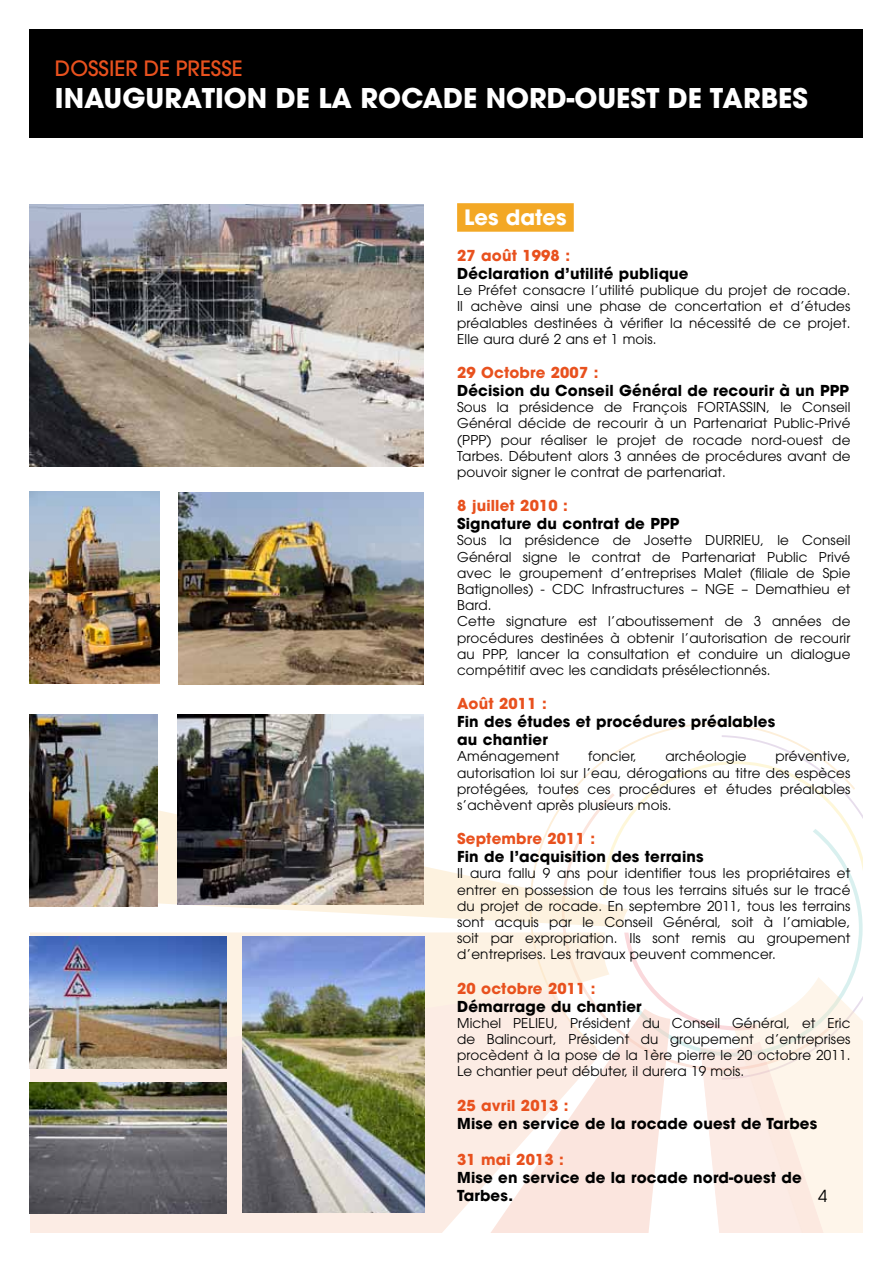
<style>
.page{position:relative;width:893px;height:1263px;background:#fff}
.page>*{position:absolute;margin:0;border:0;box-sizing:border-box;transform-origin:0 0}
.t1{font:700 27px "Avant Garde";color:#fff}
.t2{font:500 21px "Avant Garde";color:#e8511e}
.t3{font:700 21px "Avant Garde";color:#fff}
.t4{font:16.5px "Avant Garde";color:#000}
.t5{font:700 15px/18px "Avant Garde";letter-spacing:.01em;color:#000}
.t6{font:700 15px "Avant Garde";letter-spacing:.01em;color:#e8511e}
.t7{font:13.5px/16.2px "Avant Garde";letter-spacing:.01em;color:#000;text-align:justify}
</style>
<div class="page">
<svg style="left:531px;top:723px;width:324px;height:209px"></svg>
<svg style="left:562px;top:793px;width:277px;height:139px"></svg>
<svg style="left:635px;top:829px;width:228px;height:103px"></svg>
<svg style="left:30px;top:932px;width:579px;height:57px;background:#f7eee3"></svg>
<div style="left:30px;top:989px;width:569px;height:244px;background:#fcece4"></div>
<svg style="left:464px;top:1008px;width:160px;height:225px;fill:#fcece4"></svg>
<svg style="left:30px;top:778px;width:598px;height:149px"></svg>
<svg style="left:624px;top:932px;width:239px;height:301px"></svg>
<div style="left:30px;top:30px;width:833px;height:108px;background:#000"></div>
<div style="left:457px;top:203px;width:117px;height:29px;background:#f3a825"></div>
<img style="left:30px;top:204px;width:393px;height:262px">
<img style="left:30px;top:491px;width:129px;height:192px">
<img style="left:178px;top:492px;width:246px;height:192px">
<img style="left:29px;top:714px;width:128px;height:192px">
<img style="left:178px;top:714px;width:245px;height:190px">
<img style="left:242px;top:937px;width:182px;height:276px">
<img style="left:29px;top:937px;width:198px;height:131px">
<img style="left:29px;top:1082px;width:198px;height:131px">
<h2 class="t2" style="left:55px;top:55px;width:189px">DOSSIER DE PRESSE</h2>
<h1 class="t1" style="left:55px;top:80px;width:754px">INAUGURATION DE LA ROCADE NORD-OUEST DE tARBES</h1>
<h2 class="t3" style="left:464px;top:204px;width:104px">Les dates</h2>
<p class="t6" style="left:457px;top:246px;width:114px">27 août 1998 :</p>
<p class="t5" style="left:457px;top:264px;width:233px">Déclaration d’utilité publique</p>
<p class="t7" style="left:457px;top:282px;width:395px">Le Préfet consacre l’utilité publique du projet de rocade.<br>Il achève ainsi une phase de concertation et d’études préalables destinées à vérifier la nécessité de ce projet.<br>Elle aura duré 2 ans et 1 mois.</p>
<p class="t6" style="left:457px;top:363px;width:143px">29 Octobre 2007 :</p>
<p class="t5" style="left:457px;top:381px;width:393px">Décision du Conseil Général de recourir à un PPP</p>
<p class="t7" style="left:457px;top:399px;width:395px">Sous la présidence de François FORTASSIN, le Conseil Général décide de recourir à un Partenariat Public-Privé (PPP) pour réaliser le projet de rocade nord-ouest de Tarbes. Débutent alors 3 années de procédures avant de pouvoir signer le contrat de partenariat.</p>
<p class="t6" style="left:457px;top:496px;width:112px">8 juillet 2010 :</p>
<p class="t5" style="left:457px;top:515px;width:224px">Signature du contrat de PPP</p>
<p class="t7" style="left:457px;top:532px;width:395px;text-align:left">Sous la présidence de Josette DURRIEU, le Conseil Général signe le contrat de Partenariat Public Privé avec le groupement d’entreprises Malet (filiale de Spie Batignolles) - CDC Infrastructures – NGE – Demathieu et Bard.<br>Cette signature est l’aboutissement de 3 années de procédures destinées à obtenir l’autorisation de recourir au PPP, lancer la consultation et conduire un dialogue compétitif avec les candidats présélectionnés.</p>
<p class="t6" style="left:457px;top:694px;width:91px">Août 2011 :</p>
<p class="t5" style="left:457px;top:713px;width:320px">Fin des études et procédures préalables au chantier</p>
<p class="t7" style="left:457px;top:748px;width:104px">Aménagement</p>
<p class="t7" style="left:588px;top:748px;width:50px">foncier,</p>
<p class="t7" style="left:665px;top:748px;width:83px">archéologie</p>
<p class="t7" style="left:457px;top:748px;width:395px;text-indent:318px">préventive, autorisation loi sur l’eau, dérogations au titre des espèces protégées, toutes ces procédures et études préalables s’achèvent après plusieurs mois.</p>
<p class="t6" style="left:457px;top:829px;width:139px">Septembre 2011 :</p>
<p class="t5" style="left:457px;top:848px;width:248px">Fin de l’acquisition des terrains</p>
<p class="t7" style="left:457px;top:865px;width:395px">Il aura fallu 9 ans pour identifier tous les propriétaires et entrer en possession de tous les terrains situés sur le tracé du projet de rocade. En septembre 2011, tous les terrains sont acquis par le Conseil Général, soit à l’amiable, soit par expropriation. Ils sont remis au groupement d’entreprises. Les travaux peuvent commencer.</p>
<p class="t6" style="left:457px;top:978px;width:140px">20 octobre 2011 :</p>
<p class="t5" style="left:457px;top:997px;width:186px">Démarrage du chantier</p>
<p class="t7" style="left:457px;top:1015px;width:395px">Michel PELIEU, Président du Conseil Général, et Eric de Balincourt, Président du groupement d’entreprises procèdent à la pose de la 1ère pierre le 20 octobre 2011.<br>Le chantier peut débuter, il durera 19 mois.</p>
<p class="t6" style="left:457px;top:1095px;width:113px">25 avril 2013 :</p>
<p class="t5" style="left:457px;top:1114px;width:362px">Mise en service de la rocade ouest de Tarbes</p>
<p class="t6" style="left:457px;top:1149px;width:108px">31 mai 2013 :</p>
<p class="t5" style="left:457px;top:1168px;width:346px">Mise en service de la rocade nord-ouest de<br>Tarbes.</p>
<p class="t4" style="left:818px;top:1186px;width:11px">4</p>
</div>
